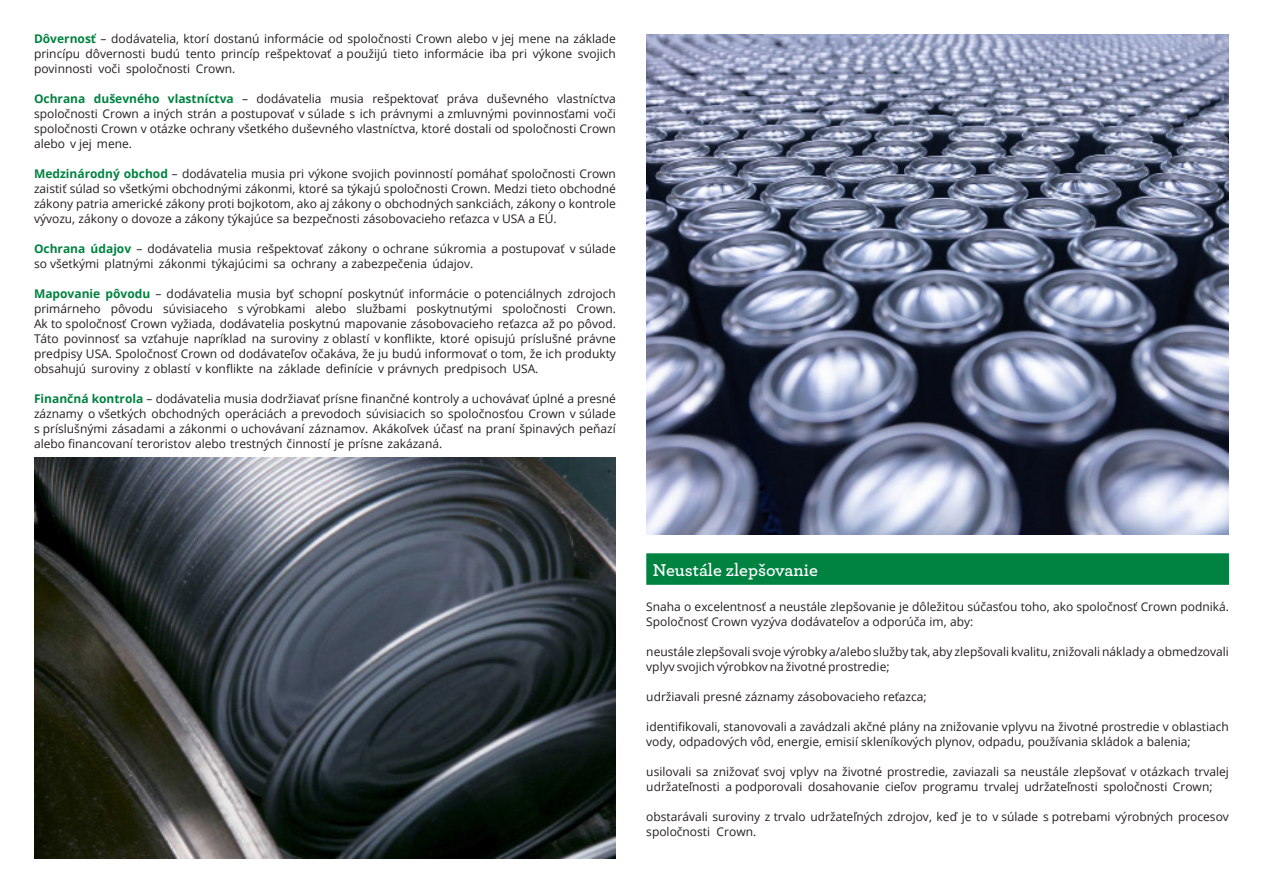
<style>
.page{position:relative;width:1263px;height:893px;background:#fff}
.page>*{position:absolute;margin:0;border:0;box-sizing:border-box;transform-origin:0 0}
.Header_green_bar{font:600 18px "Archer";color:#fff}
.t1{font:12px/15px "Open Sans";color:#231f20}
.t2{font:700 12px "Open Sans";color:#008240}
.s1{font-weight:700;color:#008240}
</style>
<div class="page">
<img style="left:646px;top:34px;width:583px;height:501px">
<img style="left:34px;top:458px;width:582px;height:401px">
<div style="left:646px;top:553px;width:583px;height:32px;background:#008240"></div>
<p class="t1" style="left:34px;top:31px;width:583px;text-align:right"><span class="s1">Dôvernosť</span> – dodávatelia, ktorí dostanú informácie od spoločnosti Crown alebo v jej mene na základe svojich</p>
<p class="t1" style="left:34px;top:46px;width:48px">princípu</p>
<p class="t1" style="left:86px;top:46px;width:61px">dôvernosti</p>
<p class="t1" style="left:151px;top:46px;width:31px">budú</p>
<p class="t1" style="left:221px;top:46px;width:40px">princíp</p>
<p class="t1" style="left:265px;top:46px;width:68px">rešpektovať</p>
<p class="t1" style="left:337px;top:46px;width:52px">a použijú</p>
<p class="t1" style="left:424px;top:46px;width:61px">informácie</p>
<p class="t1" style="left:533px;top:46px;width:41px">výkone</p>
<p class="t1" style="left:489px;top:46px;width:19px">iba</p>
<p class="t1" style="left:393px;top:46px;width:27px">tieto</p>
<p class="t1" style="left:512px;top:46px;width:17px">pri</p>
<p class="t1" style="left:186px;top:46px;width:31px">tento</p>
<p class="t1" style="left:98px;top:61px;width:24px">voči</p>
<p class="t1" style="left:126px;top:61px;width:65px">spoločnosti</p>
<p class="t1" style="left:34px;top:61px;width:60px">povinnosti</p>
<p class="t1" style="left:196px;top:61px;width:41px">Crown.</p>
<p class="t2" style="left:94px;top:90px;width:67px">duševného</p>
<p class="t2" style="left:168px;top:90px;width:67px">vlastníctva</p>
<p class="t1" style="left:257px;top:91px;width:67px">dodávatelia</p>
<p class="t1" style="left:372px;top:91px;width:68px">rešpektovať</p>
<p class="t1" style="left:447px;top:91px;width:33px">práva</p>
<p class="t1" style="left:487px;top:91px;width:63px">duševného</p>
<p class="t1" style="left:557px;top:91px;width:60px">vlastníctva</p>
<p class="t1" style="left:34px;top:91px;width:583px"><span class="s1">Ochrana<br></span>spoločnosti Crown a iných strán a postupovať v súlade s ich právnymi a zmluvnými povinnosťami voči spoločnosti Crown v otázke ochrany všetkého duševného vlastníctva, ktoré dostali od spoločnosti Crown alebo v jej mene.</p>
<p class="t1" style="left:34px;top:166px;width:583px;text-align:justify"><span class="s1">Medzinárodný obchod</span> – dodávatelia musia pri výkone svojich povinností pomáhať spoločnosti Crown zaistiť súlad so všetkými obchodnými zákonmi, ktoré sa týkajú spoločnosti Crown. Medzi tieto obchodné zákony patria americké zákony proti bojkotom, ako aj zákony o obchodných sankciách, zákony o kontrole vývozu, zákony o dovoze a zákony týkajúce sa bezpečnosti zásobovacieho reťazca v USA a EÚ.</p>
<p class="t1" style="left:34px;top:241px;width:583px"><span class="s1">Ochrana údajov</span> – dodávatelia musia rešpektovať zákony o ochrane súkromia a postupovať v súlade so všetkými platnými zákonmi týkajúcimi sa ochrany a zabezpečenia údajov.</p>
<p class="t1" style="left:34px;top:286px;width:583px;text-align:right"><span class="s1">Mapovanie pôvodu</span> – dodávatelia musia byť schopní poskytnúť informácie o potenciálnych zdrojoch<br>Crown.</p>
<p class="t1" style="left:330px;top:91px;width:35px">musia</p>
<p class="t1" style="left:242px;top:91px;width:7px">–</p>
<p class="t1" style="left:34px;top:301px;width:583px">primárneho<br>Ak to spoločnosť Crown vyžiada, dodávatelia poskytnú mapovanie zásobovacieho reťazca až po pôvod.<br>Táto povinnosť sa vzťahuje napríklad na suroviny z oblastí v konflikte, ktoré opisujú príslušné právne predpisy USA. Spoločnosť Crown od dodávateľov očakáva, že ju budú informovať o tom, že ich produkty obsahujú suroviny z oblastí v konflikte na základe definície v právnych predpisoch USA.</p>
<p class="t1" style="left:34px;top:390px;width:583px;text-align:justify"><span class="s1">Finančná kontrola</span> – dodávatelia musia dodržiavať prísne finančné kontroly a uchovávať úplné a presné záznamy o všetkých obchodných operáciách a prevodoch súvisiacich so spoločnosťou Crown v súlade s príslušnými zásadami a zákonmi o uchovávaní záznamov. Akákoľvek účasť na praní špinavých peňazí alebo financovaní teroristov alebo trestných činností je prísne zakázaná.</p>
<p class="t1" style="left:111px;top:301px;width:44px">pôvodu</p>
<p class="t1" style="left:163px;top:301px;width:66px">súvisiaceho</p>
<p class="t1" style="left:238px;top:301px;width:69px">s výrobkami</p>
<p class="t1" style="left:356px;top:301px;width:51px">službami</p>
<p class="t1" style="left:416px;top:301px;width:78px">poskytnutými</p>
<p class="t1" style="left:502px;top:301px;width:65px">spoločnosti</p>
<p class="t1" style="left:315px;top:301px;width:33px">alebo</p>
<p class="Header_green_bar" style="left:653px;top:557px;width:167px">Neustále zlepšovanie</p>
<p class="t1" style="left:646px;top:599px;width:584px">Snaha o excelentnosť a neustále zlepšovanie je dôležitou súčasťou toho, ako spoločnosť Crown podniká.<br>Spoločnosť Crown vyzýva dodávateľov a odporúča im, aby:</p>
<p class="t1" style="left:646px;top:644px;width:584px">neustále zlepšovali svoje výrobky /a alebo služby tak, aby zlepšovali kvalitu, znižovali náklady a obmedzovali vplyv svojich výrobkov na životné prostredie;</p>
<p class="t1" style="left:646px;top:689px;width:282px">udržiavali presné záznamy zásobovacieho reťazca;</p>
<p class="t1" style="left:646px;top:719px;width:584px">identifikovali, stanovovali a zavádzali akčné plány na znižovanie vplyvu na životné prostredie v oblastiach vody, odpadových vôd, energie, emisií skleníkových plynov, odpadu, používania skládok a balenia;</p>
<p class="t1" style="left:1173px;top:764px;width:58px;text-indent:-527px">usilovali sa znižovať svoj vplyv na životné prostredie, zaviazali sa neustále zlepšovať v otázkach trvalej<br>Crown;</p>
<p class="t1" style="left:646px;top:779px;width:75px">udržateľnosti</p>
<p class="t1" style="left:717px;top:809px;width:514px;text-indent:-70px">obstarávali suroviny z trvalo udržateľných zdrojov, keď je to v súlade s potrebami výrobných procesov<br>Crown.</p>
<p class="t1" style="left:1024px;top:779px;width:75px">udržateľnosti</p>
<p class="t1" style="left:1103px;top:779px;width:65px">spoločnosti</p>
<p class="t1" style="left:725px;top:779px;width:79px">a podporovali</p>
<p class="t1" style="left:808px;top:779px;width:73px">dosahovanie</p>
<p class="t1" style="left:885px;top:779px;width:33px">cieľov</p>
<p class="t1" style="left:984px;top:779px;width:36px">trvalej</p>
<p class="t1" style="left:922px;top:779px;width:58px">programu</p>
<p class="t1" style="left:646px;top:824px;width:65px">spoločnosti</p>
</div>
